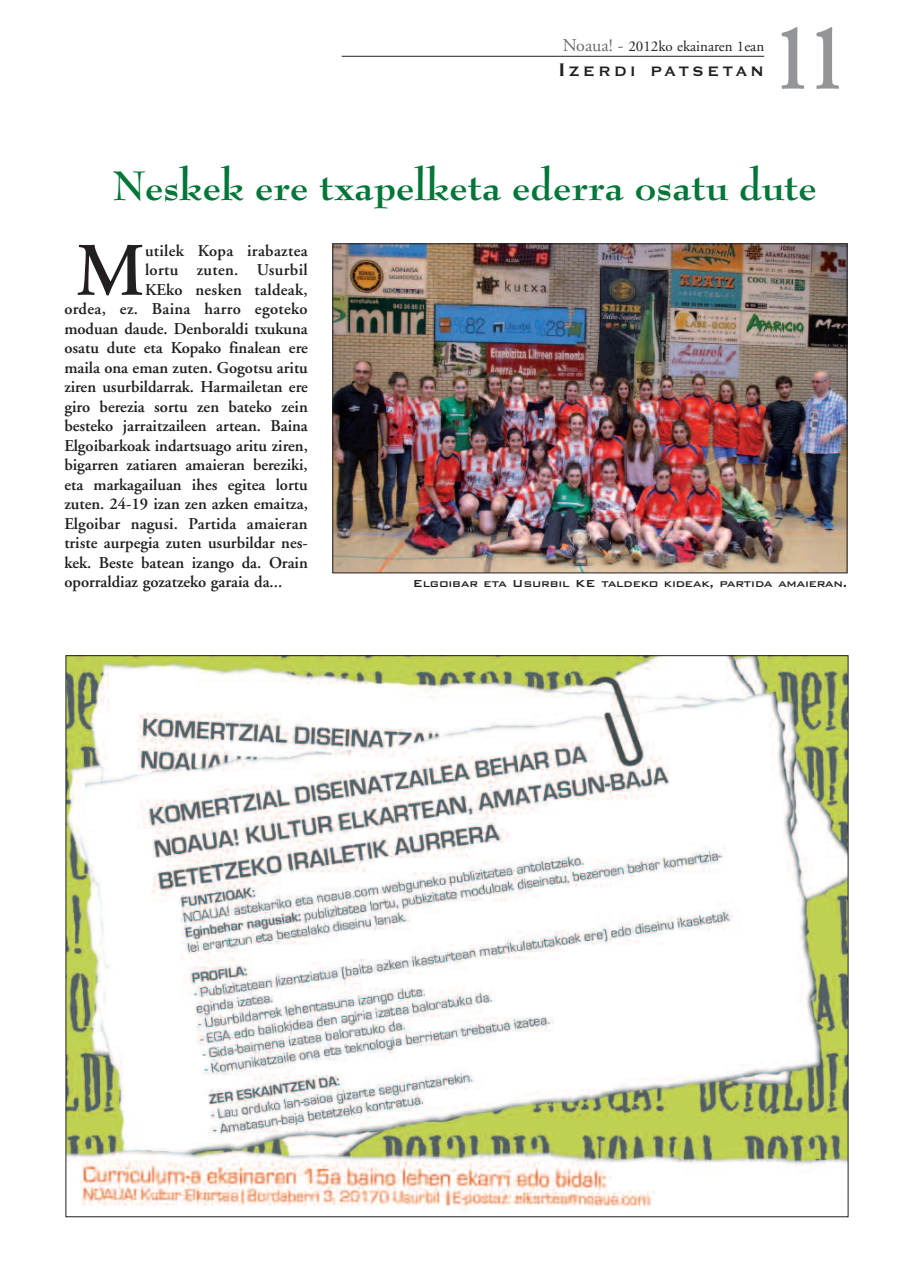
<style>
.page{position:relative;width:910px;height:1280px;background:#fff}
.page>*{position:absolute;margin:0;border:0;box-sizing:border-box;transform-origin:0 0}
.t1{font:700 95.55px "Adobe Garamond";color:#939598;scale:.7 1}
.t2{font:600 75.3px "Adobe Garamond";color:#231f20}
.t3{font:700 45px "Bernhard Modern";color:#007638}
.t4{font:700 18px "Copperplate Gothic BT";letter-spacing:.17em;color:#231f20}
.t5{font:600 16.5px "Adobe Garamond";color:#231f20}
.t6{font:600 16.5px "Adobe Garamond";letter-spacing:.02em;color:#231f20}
.t7{font:15px "Adobe Garamond";color:#231f20}
.t8{font:500 13.5px "Bank Gothic BT";letter-spacing:-.015em;color:#231f20}
.s1{font-size:18px;color:#6c6d70}
.s2{font-size:24px}
</style>
<div class="page">
<hr style="left:342px;top:56px;width:422px;height:1px;background:#231f20">
<img style="left:335px;top:246px;width:510px;height:325px">
<img style="left:68px;top:657px;width:778px;height:552px">
<p class="t7" style="left:563px;top:40px;width:203px"><span class="s1">Noaua! -</span> 2012ko ekainaren 1ean</p>
<p class="t4" style="left:558px;top:59px;width:208px"><span class="s2">I</span>ZERDI PATSETAN</p>
<h1 class="t1" style="left:775px;top:20px;width:101px">11</h1>
<h3 class="t3" style="left:113px;top:166px;width:705px">Neskek ere txapelketa ederra osatu dute</h3>
<h2 class="t2" style="left:76px;top:241px;width:71px">M</h2>
<p class="t6" style="left:145px;top:244px;width:164px">utilek Kopa irabaztea</p>
<p class="t6" style="left:145px;top:263px;width:164px">lortu zuten. Usurbil</p>
<p class="t6" style="left:145px;top:283px;width:164px">KEko nesken taldeak,</p>
<p class="t6" style="left:64px;top:302px;width:245px">ordea, ez. Baina harro egoteko</p>
<p class="t5" style="left:64px;top:322px;width:245px">moduan daude. Denboraldi txukuna</p>
<p class="t5" style="left:64px;top:341px;width:245px">osatu dute eta Kopako finalean ere</p>
<p class="t5" style="left:64px;top:361px;width:245px">maila ona eman zuten. Gogotsu aritu</p>
<p class="t5" style="left:64px;top:380px;width:245px">ziren usurbildarrak. Harmailetan ere</p>
<p class="t5" style="left:64px;top:400px;width:245px">giro berezia sortu zen bateko zein</p>
<p class="t5" style="left:64px;top:419px;width:245px">besteko jarraitzaileen artean. Baina</p>
<p class="t5" style="left:64px;top:439px;width:245px">Elgoibarkoak indartsuago aritu ziren,</p>
<p class="t5" style="left:64px;top:458px;width:245px">bigarren zatiaren amaieran bereziki,</p>
<p class="t5" style="left:64px;top:478px;width:245px">eta markagailuan ihes egitea lortu</p>
<p class="t5" style="left:64px;top:497px;width:245px">zuten. 24-19 izan zen azken emaitza,</p>
<p class="t5" style="left:64px;top:517px;width:245px">Elgoibar nagusi. Partida amaieran</p>
<p class="t5" style="left:64px;top:536px;width:245px">triste aurpegia zuten usurbildar nes-</p>
<p class="t5" style="left:64px;top:556px;width:245px">kek. Beste batean izango da. Orain</p>
<p class="t5" style="left:64px;top:575px;width:219px">oporraldiaz gozatzeko garaia da...</p>
<p class="t8" style="left:413px;top:575px;width:436px">Elgoibar eta Usurbil KE taldeko kideak, partida amaieran.</p>
</div>
